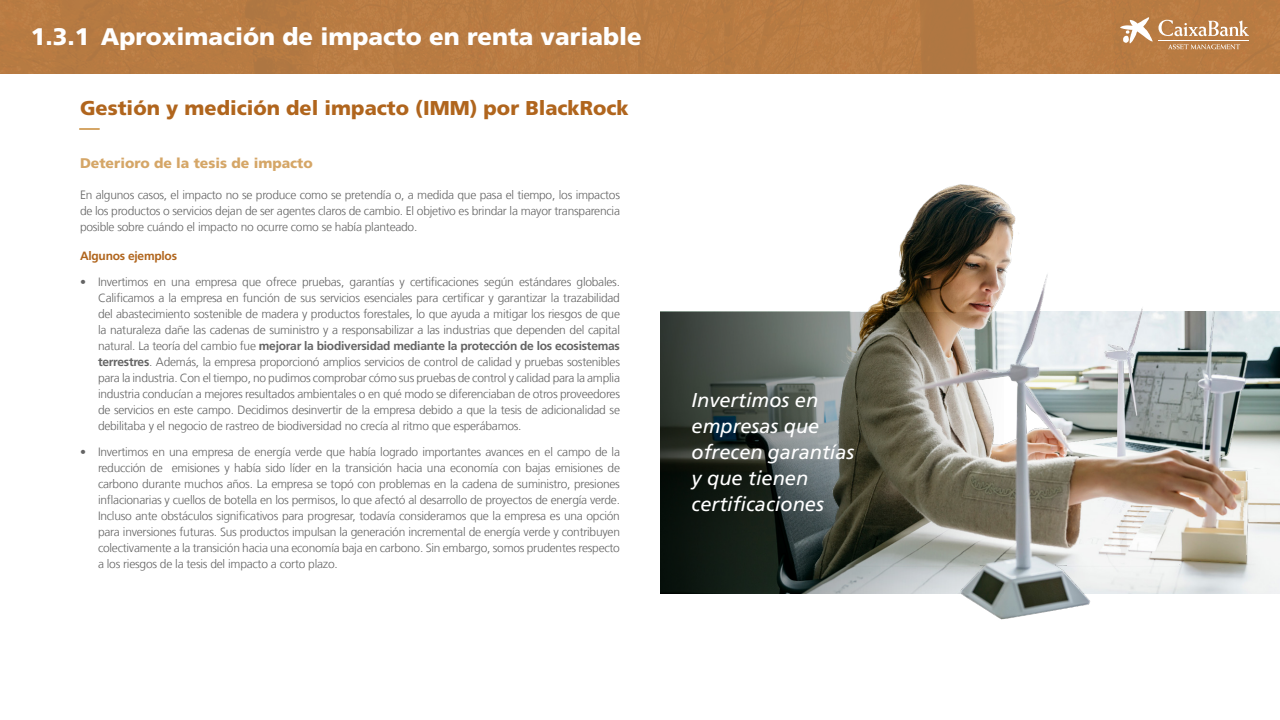
<style>
.page{position:relative;width:1280px;height:720px;background:#fff}
.page>*{position:absolute;margin:0;border:0;box-sizing:border-box;transform-origin:0 0}
.t1{font:900 24px "La Caixa Frutiger";color:#fff}
.t2{font:italic 20px/26px "La Caixa Frutiger";color:#fff}
.t3{font:900 20px "La Caixa Frutiger";color:#b0651d}
.t4{font:900 14px "La Caixa Frutiger";color:#d5a667}
.t5{font:300 12px/16px "La Caixa Frutiger";letter-spacing:-.02em;color:#646464;text-align:justify}
.t6{font:700 12px "La Caixa Frutiger";letter-spacing:-.02em;color:#b0651d}
.s1{font-weight:700}
</style>
<div class="page">
<img style="left:757px;top:184px;width:515px;height:436px">
<div style="left:0;top:0;width:1280px;height:74px;background:#b97b42"></div>
<svg style="left:1120px;top:17px;width:129px;height:32px"></svg>
<hr style="left:1159px;top:40px;width:90px;height:1px;background:#fff">
<svg style="left:80px;top:128px;width:19px;height:2px"></svg>
<svg style="left:660px;top:312px;width:344px;height:282px;background:#5c5f57"></svg>
<h1 class="t1" style="left:31px;top:22px;width:613px">1.3.1 Aproximación de impacto en renta variable</h1>
<h2 class="t3" style="left:80px;top:96px;width:550px">Gestión y medición del impacto (IMM) por BlackRock</h2>
<p class="t4" style="left:80px;top:155px;width:234px">Deterioro de la tesis de impacto</p>
<p class="t5" style="left:80px;top:187px;width:542px">En algunos casos, el impacto no se produce como se pretendía o, a medida que pasa el tiempo, los impactos de los productos o servicios dejan de ser agentes claros de cambio. El objetivo es brindar la mayor transparencia posible sobre cuándo el impacto no ocurre como se había planteado.</p>
<p class="t6" style="left:80px;top:249px;width:99px">Algunos ejemplos</p>
<p class="t5" style="left:98px;top:274px;width:524px;text-indent:-18px">• Invertimos en una empresa que ofrece pruebas, garantías y certificaciones según estándares globales.<br>Calificamos a la empresa en función de sus servicios esenciales para certificar y garantizar la trazabilidad del abastecimiento sostenible de madera y productos forestales, lo que ayuda a mitigar los riesgos de que la naturaleza dañe las cadenas de suministro y a responsabilizar a las industrias que dependen del capital natural. La teoría del cambio fue <span class="s1">mejorar la biodiversidad mediante la protección de los ecosistemas terrestres</span>. Además, la empresa proporcionó amplios servicios de control de calidad y pruebas sostenibles para la industria. Con el tiempo, no pudimos comprobar cómo sus pruebas de control y calidad para la amplia industria conducían a mejores resultados ambientales o en qué modo se diferenciaban de otros proveedores de servicios en este campo. Decidimos desinvertir de la empresa debido a que la tesis de adicionalidad se debilitaba y el negocio de rastreo de biodiversidad no crecía al ritmo que esperábamos.</p>
<p class="t5" style="left:98px;top:444px;width:524px;text-indent:-18px">• Invertimos en una empresa de energía verde que había logrado importantes avances en el campo de la reducción de emisiones y había sido líder en la transición hacia una economía con bajas emisiones de carbono durante muchos años. La empresa se topó con problemas en la cadena de suministro, presiones inflacionarias y cuellos de botella en los permisos, lo que afectó al desarrollo de proyectos de energía verde.<br>Incluso ante obstáculos significativos para progresar, todavía consideramos que la empresa es una opción para inversiones futuras. Sus productos impulsan la generación incremental de energía verde y contribuyen colectivamente a la transición hacia una economía baja en carbono. Sin embargo, somos prudentes respecto a los riesgos de la tesis del impacto a corto plazo.</p>
<h2 class="t2" style="left:692px;top:387px;width:164px">Invertimos en empresas que ofrecen garantías y que tienen certificaciones</h2>
</div>
